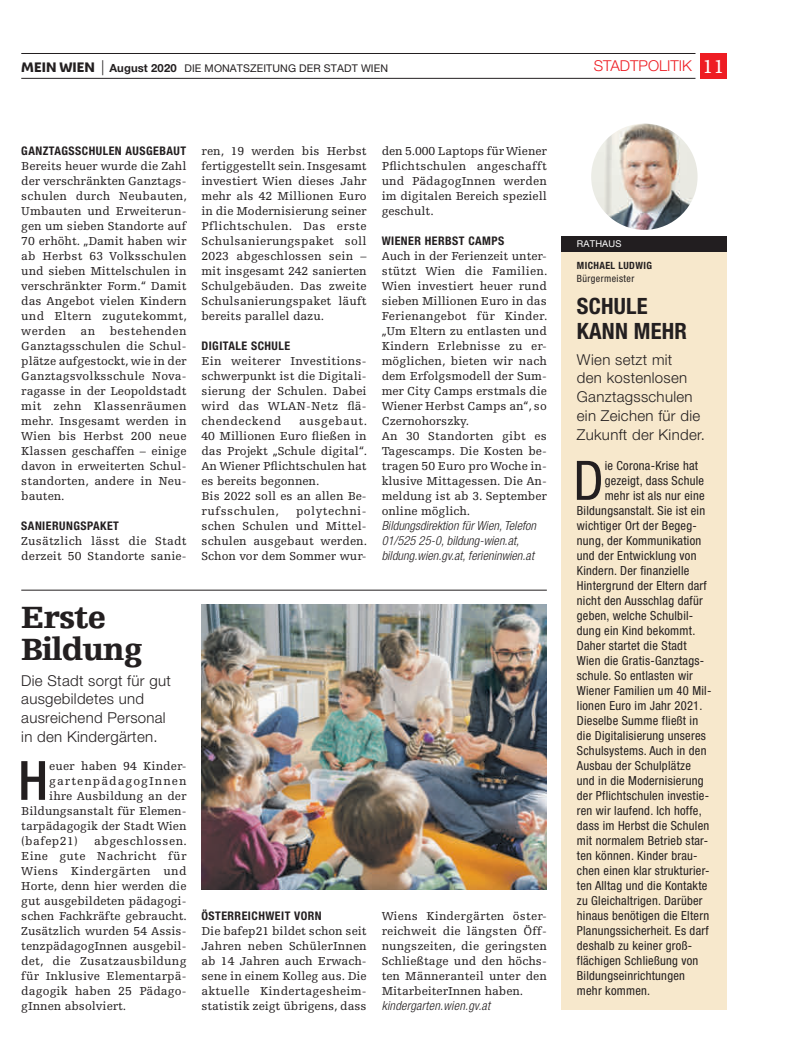
<style>
.page{position:relative;width:798px;height:1063px;background:#fff}
.page>*{position:absolute;margin:0;border:0;box-sizing:border-box;transform-origin:0 0}
.t1{font:condensed 54.5px "Helvetica Neue LT Pro";color:#231f20}
.t2{font:500 condensed 54.25px "Helvetica Neue LT Pro";color:#231f20}
.t3{font:900 32.5px/31.2px "Egyptienne FLT Std";letter-spacing:-.03em;color:#231f20}
.t4{font:700 condensed 22.5px/25px "Helvetica Neue LT Pro";letter-spacing:.01em;color:#231f20}
.t5{font:300 15px/18.8px "Helvetica Neue LT Pro";letter-spacing:.02em;color:#231f20}
.t6{font:300 15px "Helvetica Neue LT Pro";color:#ee1d23}
.t7{font:condensed 12.5px "Helvetica Neue LT Pro";letter-spacing:.02em;color:#231f20}
.t8{font:italic 300 condensed 12.5px/15px "Helvetica Neue LT Pro";letter-spacing:.005em;color:#231f20}
.t9{font:12.25px/15px "Egyptienne FLT Std";color:#231f20;text-align:justify}
.t10{font:12.25px "Egyptienne FLT Std";letter-spacing:.085em;color:#231f20}
.t11{font:12.25px "Egyptienne FLT Std";letter-spacing:.04em;color:#231f20}
.t12{font:700 condensed 11.88px "Helvetica Neue LT Pro";letter-spacing:.04em;color:#231f20}
.t13{font:10.62px "Helvetica Neue LT Pro";letter-spacing:.01em;color:#231f20}
.t14{font:700 condensed 10px "Helvetica Neue LT Pro";letter-spacing:.04em;color:#231f20}
.t15{font:condensed 10px "Helvetica Neue LT Pro";letter-spacing:.04em;color:#231f20}
.t16{font:9.38px "Helvetica Neue LT Pro";letter-spacing:.02em;color:#fff}
.s1{font-family:"Wiener Melange";font-weight:800;font-size:12.75px}
.s2{font-weight:300;font-size:15px}
.s3{font-weight:700;font-size:11.25px}
.s4{font-family:"Egyptienne FLT Std";font-weight:400;font-size:20px;color:#fff}
</style>
<div class="page">
<div style="left:699px;top:53px;width:27px;height:26px;background:#ee1d23"></div>
<hr style="left:21px;top:53px;width:674px;height:1px;background:#231f20">
<hr style="left:21px;top:78px;width:674px;height:1px;background:#231f20">
<hr style="left:21px;top:590px;width:525px;height:1px;background:#231f20">
<div style="left:561px;top:245px;width:165px;height:765px;background:#f7e8cc"></div>
<div style="left:561px;top:236px;width:165px;height:15px;background:#221e20"></div>
<img style="left:201px;top:605px;width:345px;height:285px">
<img style="left:591px;top:124px;width:106px;height:106px;border-radius:50%">
<p class="t13" style="left:21px;top:64px;width:368px"><span class="s1">MEIN WIEN</span> <span class="s2">|</span> <span class="s3">August 2020</span> DIE MONATSZEITUNG DER STADT WIEN</p>
<p class="t6" style="left:593px;top:61px;width:132px">STADTPOLITIK <span class="s4">11</span></p>
<p class="t12" style="left:21px;top:146px;width:166px">GANZTAGSSCHULEN AUSGEBAUT</p>
<p class="t9" style="left:21px;top:159px;width:167px">Bereits heuer wurde die Zahl der verschränkten Ganztags&shy;schulen durch Neubauten, Umbauten und Erweiterun&shy;gen um sieben Standorte auf 70 erhöht. „Damit haben wir ab Herbst 63 Volksschulen und sieben Mittelschulen in verschränkter Form.“ Damit das Angebot vielen Kindern und Eltern zugutekommt, werden an bestehenden Ganztagsschulen die Schul&shy;plätze aufgestockt, wie in der Ganztagsvolksschule Nova&shy;ragasse in der Leopoldstadt mit zehn Klassenräumen mehr. Insgesamt werden in Wien bis Herbst 200 neue Klassen geschaffen – einige davon in erweiterten Schul&shy;standorten, andere in Neu&shy;bauten.</p>
<p class="t12" style="left:21px;top:521px;width:99px">SANIERUNGSPAKET</p>
<p class="t9" style="left:21px;top:534px;width:167px">Zusätzlich lässt die Stadt derzeit 50 Standorte sanie-</p>
<p class="t9" style="left:201px;top:144px;width:167px">ren, 19 werden bis Herbst fertiggestellt sein. Insgesamt investiert Wien dieses Jahr mehr als 42 Millionen Euro in die Modernisierung seiner Pflichtschulen. Das erste Schulsanierungspaket soll 2023 abgeschlossen sein – mit insgesamt 242 sanierten Schulgebäuden. Das zweite Schulsanierungspaket läuft bereits parallel dazu.</p>
<p class="t12" style="left:201px;top:341px;width:90px">DIGITALE SCHULE</p>
<p class="t9" style="left:201px;top:354px;width:167px">Ein weiterer Investitions&shy;schwerpunkt ist die Digitali&shy;sierung der Schulen. Dabei wird das WLAN-Netz flä&shy;chendeckend</p>
<p class="t9" style="left:201px;top:414px;width:167px;text-align:left;text-indent:98px">ausgebaut.<br>40 Millionen Euro fließen in das Projekt „Schule digital“.<br>An Wiener Pflichtschulen hat es bereits begonnen.<br>Bis 2022 soll es an allen Be&shy;rufsschulen,</p>
<p class="t9" style="left:201px;top:504px;width:167px;text-indent:94px">polytechni&shy;schen Schulen und Mittel&shy;schulen ausgebaut werden.<br>Schon vor dem Sommer wur-</p>
<p class="t9" style="left:381px;top:144px;width:167px">den 5.000 Laptops für Wiener Pflichtschulen angeschafft und PädagogInnen werden im digitalen Bereich speziell geschult.</p>
<p class="t12" style="left:381px;top:236px;width:124px">WIENER HERBST CAMPS</p>
<p class="t9" style="left:381px;top:249px;width:167px;text-align:left">Auch in der Ferienzeit unter&shy;stützt Wien die Familien.<br>Wien investiert heuer rund sieben Millionen Euro in das<br>Ferienangebot für Kinder. „Um Eltern zu entlasten und<br>Kindern Erlebnisse zu er&shy;möglichen, bieten wir nach dem Erfolgsmodell der Sum&shy;mer City Camps erstmals die<br>Wiener Herbst Camps an“, so<br>Czernohorszky.<br>An 30 Standorten gibt es<br>Tagescamps. Die Kosten be&shy;tragen 50 Euro pro Woche in&shy;klusive Mittagessen. Die An&shy;meldung ist ab 3. September online möglich.</p>
<p class="t8" style="left:381px;top:519px;width:156px">Bildungsdirektion für Wien, Telefon<br>01/525 25-0, bildung-wien.at, bildung.wien.gv.at, ferieninwien.at</p>
<h3 class="t3" style="left:21px;top:605px;width:122px">Erste<br>Bildung</h3>
<p class="t5" style="left:21px;top:672px;width:151px">Die Stadt sorgt für gut ausgebildetes und ausreichend Personal in den Kindergärten.</p>
<h2 class="t2" style="left:18px;top:761px;width:32px">H</h2>
<p class="t9" style="left:49px;top:759px;width:139px">euer haben 94 Kinder-</p>
<p class="t10" style="left:49px;top:776px;width:139px">gartenpädagogInnen</p>
<p class="t9" style="left:49px;top:789px;width:139px">ihre Ausbildung an der</p>
<p class="t9" style="left:21px;top:804px;width:167px">Bildungsanstalt für Elemen-</p>
<p class="t9" style="left:21px;top:819px;width:167px">tarpädagogik der Stadt Wien</p>
<p class="t11" style="left:21px;top:836px;width:58px">(bafep21)</p>
<p class="t9" style="left:21px;top:834px;width:167px;text-indent:73px">abgeschlossen.<br>Eine gute Nachricht für Wiens Kindergärten und Horte, denn hier werden die gut ausgebildeten pädagogi&shy;schen Fachkräfte gebraucht.<br>Zusätzlich wurden 54 Assis&shy;tenzpädagogInnen ausgebil&shy;det, die Zusatzausbildung für Inklusive Elementarpä&shy;dagogik haben 25 Pädago&shy;gInnen absolviert.</p>
<p class="t12" style="left:201px;top:911px;width:122px">ÖSTERREICHWEIT VORN</p>
<p class="t9" style="left:201px;top:924px;width:167px">Die bafep21 bildet schon seit Jahren neben SchülerInnen ab 14 Jahren auch Erwach&shy;sene in einem Kolleg aus. Die aktuelle Kindertagesheim&shy;statistik zeigt übrigens, dass</p>
<p class="t9" style="left:381px;top:909px;width:167px">Wiens Kindergärten öster&shy;reichweit die längsten Öff&shy;nungszeiten, die geringsten Schließtage und den höchs&shy;ten Männeranteil unter den MitarbeiterInnen haben.</p>
<p class="t8" style="left:381px;top:999px;width:110px">kindergarten.wien.gv.at</p>
<p class="t16" style="left:576px;top:240px;width:46px">RATHAUS</p>
<p class="t14" style="left:576px;top:262px;width:76px">MICHAEL LUDWIG</p>
<p class="t15" style="left:576px;top:274px;width:59px">Bürgermeister</p>
<h3 class="t4" style="left:576px;top:295px;width:112px">SCHULE<br>KANN MEHR</h3>
<p class="t5" style="left:576px;top:351px;width:129px">Wien setzt mit<br>den kostenlosen<br>Ganztagsschulen ein Zeichen für die<br>Zukunft der Kinder.</p>
<h1 class="t1" style="left:573px;top:461px;width:32px">D</h1>
<p class="t7" style="left:604px;top:461px;width:95px">ie Corona-Krise hat</p>
<p class="t7" style="left:604px;top:476px;width:101px">gezeigt, dass Schule</p>
<p class="t7" style="left:604px;top:491px;width:101px">mehr ist als nur eine</p>
<p class="t7" style="left:576px;top:506px;width:130px">Bildungsanstalt. Sie ist ein</p>
<p class="t7" style="left:576px;top:521px;width:121px">wichtiger Ort der Begeg-</p>
<p class="t7" style="left:576px;top:536px;width:126px">nung, der Kommunikation</p>
<p class="t7" style="left:576px;top:551px;width:121px">und der Entwicklung von</p>
<p class="t7" style="left:576px;top:566px;width:114px">Kindern. Der finanzielle</p>
<p class="t7" style="left:576px;top:581px;width:131px">Hintergrund der Eltern darf</p>
<p class="t7" style="left:576px;top:596px;width:127px">nicht den Ausschlag dafür</p>
<p class="t7" style="left:576px;top:611px;width:118px">geben, welche Schulbil-</p>
<p class="t7" style="left:576px;top:626px;width:120px">dung ein Kind bekommt.</p>
<p class="t7" style="left:576px;top:641px;width:111px">Daher startet die Stadt</p>
<p class="t7" style="left:576px;top:656px;width:129px">Wien die Gratis-Ganztags-</p>
<p class="t7" style="left:576px;top:671px;width:117px">schule. So entlasten wir</p>
<p class="t7" style="left:576px;top:686px;width:136px">Wiener Familien um 40 Mil-</p>
<p class="t7" style="left:576px;top:701px;width:127px">lionen Euro im Jahr 2021.</p>
<p class="t7" style="left:576px;top:716px;width:123px">Dieselbe Summe fließt in</p>
<p class="t7" style="left:576px;top:731px;width:130px">die Digitalisierung unseres</p>
<p class="t7" style="left:576px;top:746px;width:131px">Schulsystems. Auch in den</p>
<p class="t7" style="left:576px;top:761px;width:115px">Ausbau der Schulplätze</p>
<p class="t7" style="left:576px;top:776px;width:128px">und in die Modernisierung</p>
<p class="t7" style="left:576px;top:791px;width:134px">der Pflichtschulen investie-</p>
<p class="t7" style="left:576px;top:806px;width:126px">ren wir laufend. Ich hoffe,</p>
<p class="t7" style="left:576px;top:821px;width:134px">dass im Herbst die Schulen</p>
<p class="t7" style="left:576px;top:836px;width:133px">mit normalem Betrieb star-</p>
<p class="t7" style="left:576px;top:851px;width:122px">ten können. Kinder brau-</p>
<p class="t7" style="left:576px;top:866px;width:134px">chen einen klar strukturier-</p>
<p class="t7" style="left:576px;top:881px;width:132px">ten Alltag und die Kontakte</p>
<p class="t7" style="left:576px;top:896px;width:127px">zu Gleichaltrigen. Darüber</p>
<p class="t7" style="left:576px;top:911px;width:134px">hinaus benötigen die Eltern</p>
<p class="t7" style="left:576px;top:926px;width:133px">Planungssicherheit. Es darf</p>
<p class="t7" style="left:576px;top:941px;width:117px">deshalb zu keiner groß-</p>
<p class="t7" style="left:576px;top:956px;width:123px">flächigen Schließung von</p>
<p class="t7" style="left:576px;top:971px;width:110px">Bildungseinrichtungen</p>
<p class="t7" style="left:576px;top:986px;width:75px">mehr kommen.</p>
</div>
